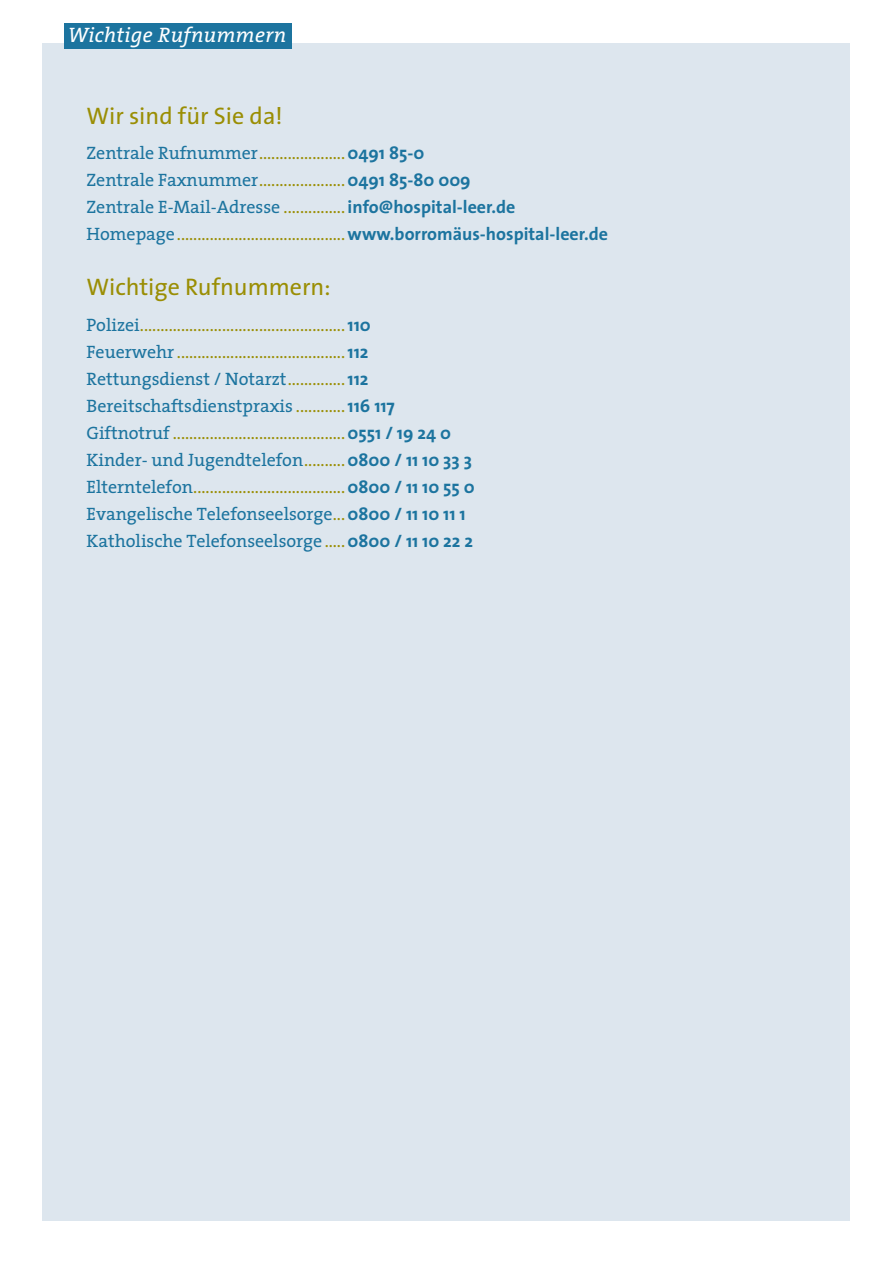
<style>
.page{position:relative;width:893px;height:1263px;background:#fff}
.page>*{position:absolute;margin:0;border:0;box-sizing:border-box;transform-origin:0 0}
.t1{font:24px "The Sans";color:#9a8e04}
.t2{font:italic 21px "The Serif B W5 Plain";letter-spacing:.02em;color:#fff}
.t3{font:18px/27px "The Serif";letter-spacing:-.005em;color:#9a8e04}
.s1{color:#1c749f}
.s2{font-family:"The Sans";font-weight:700;color:#1c749f}
</style>
<div class="page">
<div style="left:43px;top:43px;width:807px;height:1178px;background:#dde6ee"></div>
<div style="left:64px;top:23px;width:227px;height:26px;background:#1c749f"></div>
<p class="t2" style="left:68px;top:22px;width:220px">Wichtige Rufnummern</p>
<h1 class="t1" style="left:87px;top:96px;width:198px">Wir sind für Sie da!</h1>
<p class="t3" style="left:87px;top:139px;width:523px"><span class="s1">Zentrale Rufnummer</span>.....................<span class="s2">0491 85-0<br></span><span class="s1">Zentrale Faxnummer</span>.....................<span class="s2">0491 85-80 009<br></span><span class="s1">Zentrale E-Mail-Adresse</span> ............... <span class="s2">info@hospital-leer.de </span><span class="s1">Homepage</span>.........................................<span class="s2">www.borromäus-hospital-leer.de</span></p>
<h1 class="t1" style="left:87px;top:267px;width:245px">Wichtige Rufnummern:</h1>
<p class="t3" style="left:87px;top:311px;width:390px"><span class="s1">Polizei</span>..................................................<span class="s2">110<br></span><span class="s1">Feuerwehr</span>.........................................<span class="s2">112<br></span><span class="s1">Rettungsdienst / Notarzt</span>..............<span class="s2">112<br></span><span class="s1">Bereitschaftsdienstpraxis</span> ............<span class="s2">116 117<br></span><span class="s1">Giftnotruf</span> ..........................................<span class="s2">0551 / 19 24 0<br></span><span class="s1">Kinder- und Jugendtelefon</span>..........<span class="s2">0800 / 11 10 33 3<br></span><span class="s1">Elterntelefon</span>.....................................<span class="s2">0800 / 11 10 55 0<br></span><span class="s1">Evangelische Telefonseelsorge</span>...<span class="s2">0800 / 11 10 11 1<br></span><span class="s1">Katholische Telefonseelsorge</span> .....<span class="s2">0800 / 11 10 22 2</span></p>
</div>
